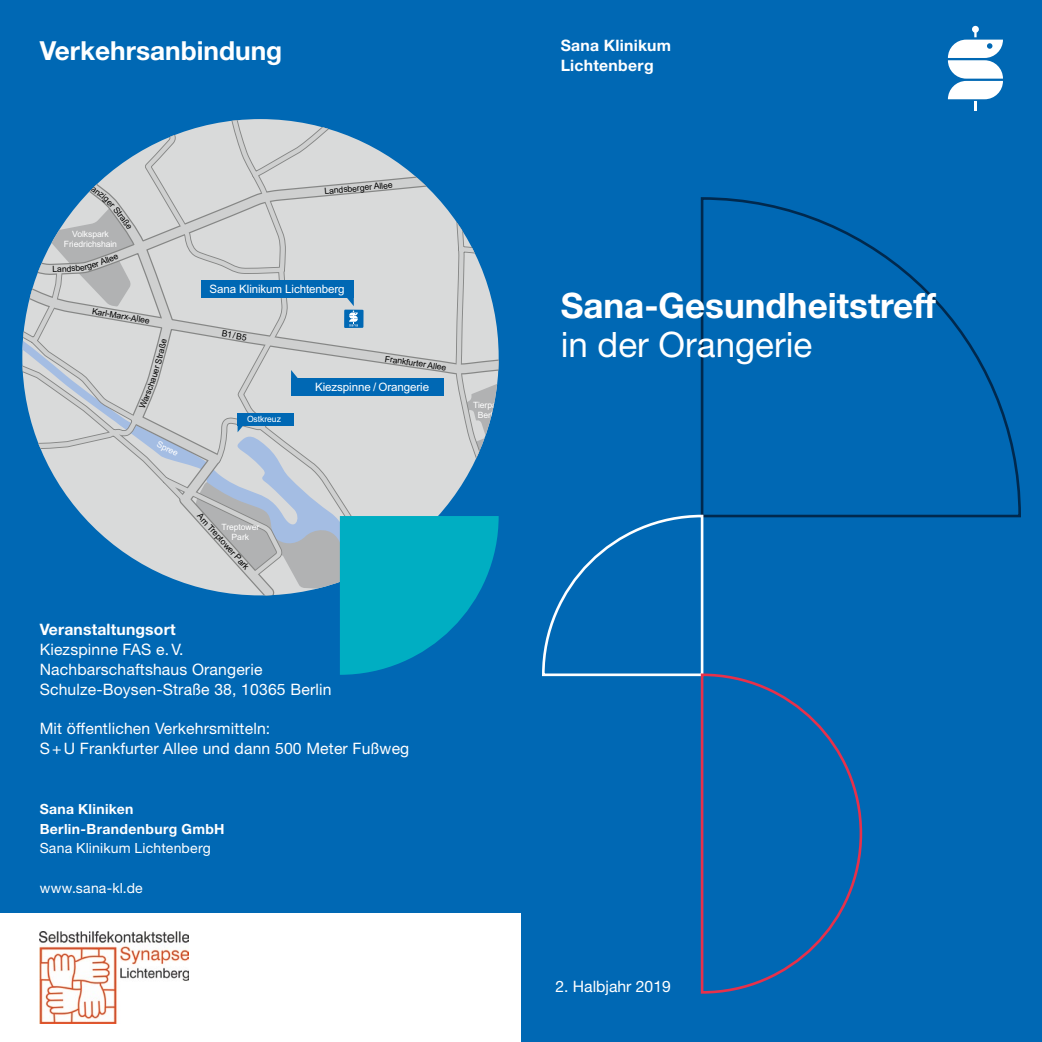
<style>
.page{position:relative;width:1042px;height:1042px;background:#0068b4}
.page>*{position:absolute;margin:0;border:0;box-sizing:border-box;transform-origin:0 0}
.t1{font:700 35px "Helvetica Neue LT Pro";color:#fff}
.t2{font:35px "Helvetica Neue LT Pro";color:#fff}
.t3{font:700 26.25px "Helvetica Neue LT Pro";color:#fff}
.t4{font:15.75px/19.8px "Helvetica Neue LT Pro";letter-spacing:.01em;color:#fff}
.t5{font:700 15.75px/19.8px "Helvetica Neue LT Pro";letter-spacing:.015em;color:#fff}
.t6{font:14px "Helvetica Neue LT Pro";letter-spacing:.015em;color:#fff}
.t7{font:700 14px/19.8px "Helvetica Neue LT Pro";letter-spacing:.025em;color:#fff}
.t8{font:11.55px "Arial";letter-spacing:-.01em;color:#fff}
.t9{font:8.58px "Arial";color:#000}
.t10{font:8.58px/9.8px "Arial";letter-spacing:-.01em;color:#fff;text-align:center}
</style>
<div class="page">
<svg style="left:700px;top:197px;width:321px;height:321px"></svg>
<svg style="left:542px;top:513px;width:163px;height:164px"></svg>
<svg style="left:699px;top:672px;width:164px;height:322px"></svg>
<svg style="left:948px;top:26px;width:55px;height:85px"></svg>
<svg style="left:99px;top:119px;width:400px;height:468px;background:#b5c5d1"></svg>
<svg style="left:238px;top:426px;width:11px;height:6px"></svg>
<div style="left:238px;top:413px;width:56px;height:13px;background:#0068b4"></div>
<div style="left:202px;top:280px;width:152px;height:18px;background:#0068b4"></div>
<div style="left:344px;top:310px;width:19px;height:18px;background:#0068b4"></div>
<svg style="left:339px;top:288px;width:19px;height:38px"></svg>
<svg style="left:291px;top:370px;width:15px;height:8px"></svg>
<div style="left:291px;top:378px;width:152px;height:18px;background:#0068b4"></div>
<svg style="left:195px;top:481px;width:304px;height:194px"></svg>
<div style="left:0;top:913px;width:521px;height:129px;background:#fff"></div>
<img style="left:40px;top:931px;width:149px;height:92px">
<svg style="left:22px;top:182px;width:145px;height:405px"></svg>
<h2 class="t3" style="left:40px;top:34px;width:244px">Verkehrsanbindung</h2>
<p class="t10" style="left:64px;top:229px;width:55px">Volkspark<br>Friedrichshain</p>
<p class="t9" style="left:104px;top:255px;width:15px;rotate:-21deg">llee</p>
<p class="t9" style="left:93px;top:305px;width:60px;rotate:10deg">Karl-Marx-Allee</p>
<p class="t10" style="left:159px;top:439px;width:24px;rotate:26deg">Spree</p>
<p class="t9" style="left:324px;top:185px;width:70px;rotate:-5deg">Landsberger Allee</p>
<p class="t8" style="left:210px;top:281px;width:137px">Sana Klinikum Lichtenberg</p>
<p class="t9" style="left:223px;top:328px;width:27px;rotate:10deg">B1/ B5</p>
<p class="t10" style="left:247px;top:414px;width:35px">Ostkreuz</p>
<p class="t9" style="left:386px;top:353px;width:64px;rotate:8deg">Frankfurter Allee</p>
<p class="t8" style="left:315px;top:380px;width:116px">Kiezspinne / Orangerie</p>
<p class="t9" style="left:203px;top:511px;width:74px;rotate:48deg">Am Treptower Park</p>
<p class="t10" style="left:221px;top:522px;width:39px">Treptower<br>Park</p>
<p class="t5" style="left:40px;top:619px;width:137px">Veranstaltungsort</p>
<p class="t4" style="left:40px;top:639px;width:293px">Kiezspinne FAS e.V.<br>Nachbarschaftshaus Orangerie<br>Schulze-Boysen-Straße 38, 10365 Berlin</p>
<p class="t4" style="left:40px;top:718px;width:371px">Mit öffentlichen Verkehrsmitteln:<br>S+ U Frankfurter Allee und dann 500 Meter Fußweg</p>
<p class="t7" style="left:40px;top:798px;width:186px">Sana Kliniken<br>Berlin-Brandenburg GmbH</p>
<p class="t6" style="left:40px;top:840px;width:173px">Sana Klinikum Lichtenberg</p>
<p class="t6" style="left:40px;top:879px;width:105px">www.sana-kl.de</p>
<p class="t10" style="left:473px;top:400px;width:32px">Tierpark<br>Berlin</p>
<p class="t5" style="left:561px;top:35px;width:112px">Sana Klinikum<br>Lichtenberg</p>
<h1 class="t1" style="left:561px;top:283px;width:377px">Sana-Gesundheitstreff</h1>
<h1 class="t2" style="left:561px;top:323px;width:253px">in der Orangerie</h1>
<p class="t4" style="left:555px;top:976px;width:117px">2. Halbjahr 2019</p>
</div>
